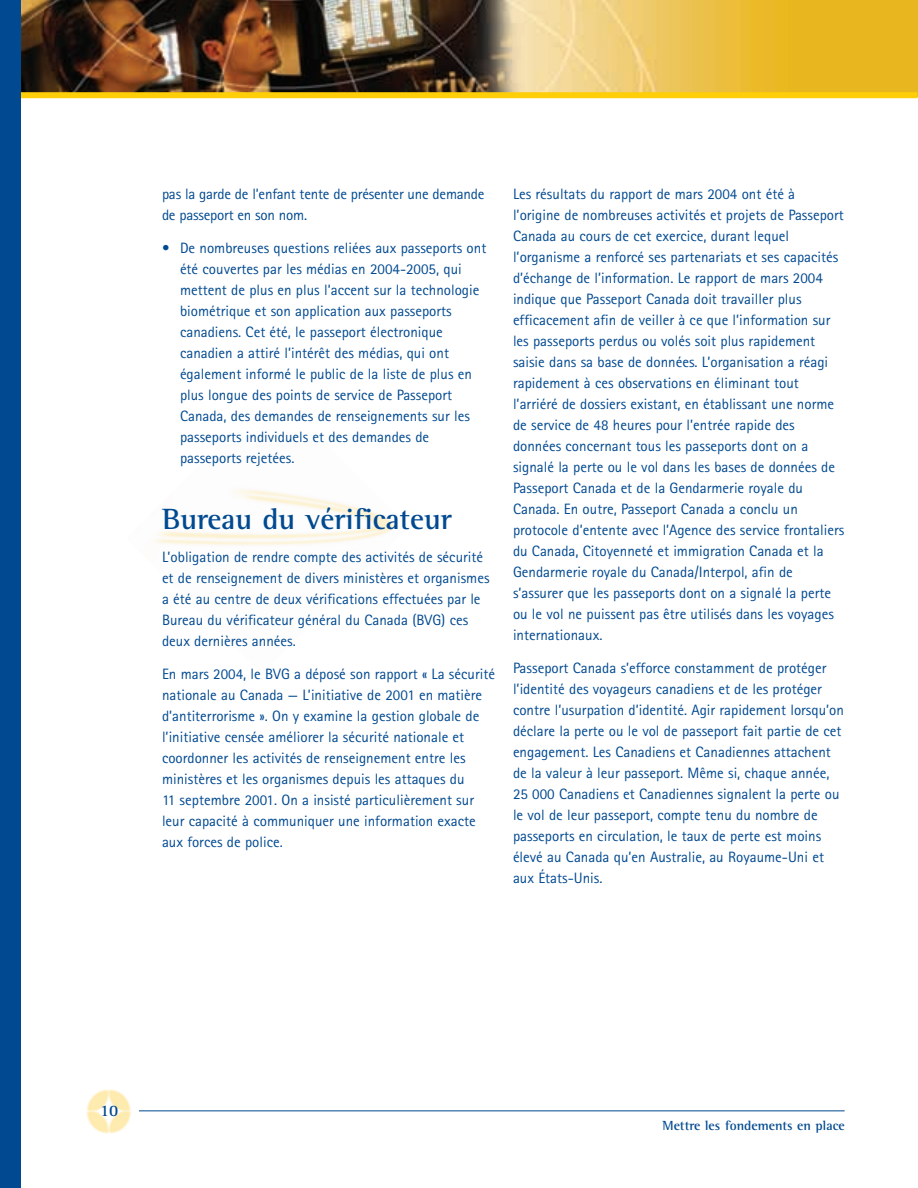
<style>
.page{position:relative;width:918px;height:1188px;background:#fff}
.page>*{position:absolute;margin:0;border:0;box-sizing:border-box;transform-origin:0 0}
.t1{font:700 30px "Rotis Semi Serif";color:#014990}
.t2{font:700 16.5px "Rotis Serif";color:#014990}
.t3{font:15px/21px "Rotis Sans Serif";color:#014990}
.t4{font:700 13.5px "Rotis Semi Serif";color:#014990}
</style>
<div class="page">
<img style="left:154px;top:489px;width:240px;height:57px">
<hr style="left:134px;top:1110px;width:711px;height:1px;background:#014990">
<img style="left:87px;top:1089px;width:51px;height:45px">
<img style="left:20px;top:0;width:897px;height:92px">
<div style="left:20px;top:92px;width:898px;height:6px;background:#fece08"></div>
<div style="left:0;top:0;width:20px;height:1188px;background:#014990"></div>
<p class="t3" style="left:162px;top:185px;width:324px">pas la garde de l’enfant tente de présenter une demande de passeport en son nom.</p>
<p class="t3" style="left:180px;top:239px;width:308px;text-indent:-18px">• De nombreuses questions reliées aux passeports ont été couvertes par les médias en 2004-2005, qui mettent de plus en plus l’accent sur la technologie biométrique et son application aux passeports canadiens. Cet été, le passeport électronique canadien a attiré l’intérêt des médias, qui ont également informé le public de la liste de plus en plus longue des points de service de Passeport Canada, des demandes de renseignements sur les passeports individuels et des demandes de passeports rejetées.</p>
<h1 class="t1" style="left:162px;top:509px;width:291px">Bureau du vérificateur</h1>
<p class="t3" style="left:162px;top:548px;width:329px">L’obligation de rendre compte des activités de sécurité et de renseignement de divers ministères et organismes a été au centre de deux vérifications effectuées par le Bureau du vérificateur général du Canada (BVG) ces deux dernières années.</p>
<p class="t3" style="left:162px;top:665px;width:335px">En mars 2004, le BVG a déposé son rapport « La sécurité nationale au Canada — L’initiative de 2001 en matière d’antiterrorisme ». On y examine la gestion globale de l’initiative censée améliorer la sécurité nationale et coordonner les activités de renseignement entre les ministères et les organismes depuis les attaques du<br>11 septembre 2001. On a insisté particulièrement sur leur capacité à communiquer une information exacte aux forces de police.</p>
<p class="t3" style="left:513px;top:185px;width:333px">Les résultats du rapport de mars 2004 ont été à l’origine de nombreuses activités et projets de Passeport Canada au cours de cet exercice, durant lequel l’organisme a renforcé ses partenariats et ses capacités d’échange de l’information. Le rapport de mars 2004 indique que Passeport Canada doit travailler plus efficacement afin de veiller à ce que l’information sur les passeports perdus ou volés soit plus rapidement saisie dans sa base de données. L’organisation a réagi rapidement à ces observations en éliminant tout l’arriéré de dossiers existant, en établissant une norme de service de 48 heures pour l’entrée rapide des données concernant tous les passeports dont on a signalé la perte ou le vol dans les bases de données de Passeport Canada et de la Gendarmerie royale du Canada. En outre, Passeport Canada a conclu un protocole d’entente avec l’Agence des service frontaliers du Canada, Citoyenneté et immigration Canada et la Gendarmerie royale du Canada/Interpol, afin de s’assurer que les passeports dont on a signalé la perte ou le vol ne puissent pas être utilisés dans les voyages internationaux.</p>
<p class="t3" style="left:513px;top:659px;width:333px">Passeport Canada s’efforce constamment de protéger l’identité des voyageurs canadiens et de les protéger contre l’usurpation d’identité. Agir rapidement lorsqu’on déclare la perte ou le vol de passeport fait partie de cet engagement. Les Canadiens et Canadiennes attachent de la valeur à leur passeport. Même si, chaque année, 25 000 Canadiens et Canadiennes signalent la perte ou le vol de leur passeport, compte tenu du nombre de passeports en circulation, le taux de perte est moins élevé au Canada qu’en Australie, au Royaume-Uni et aux États-Unis.</p>
<p class="t2" style="left:100px;top:1105px;width:20px">10</p>
<p class="t4" style="left:662px;top:1121px;width:184px">Mettre les fondements en place</p>
</div>
